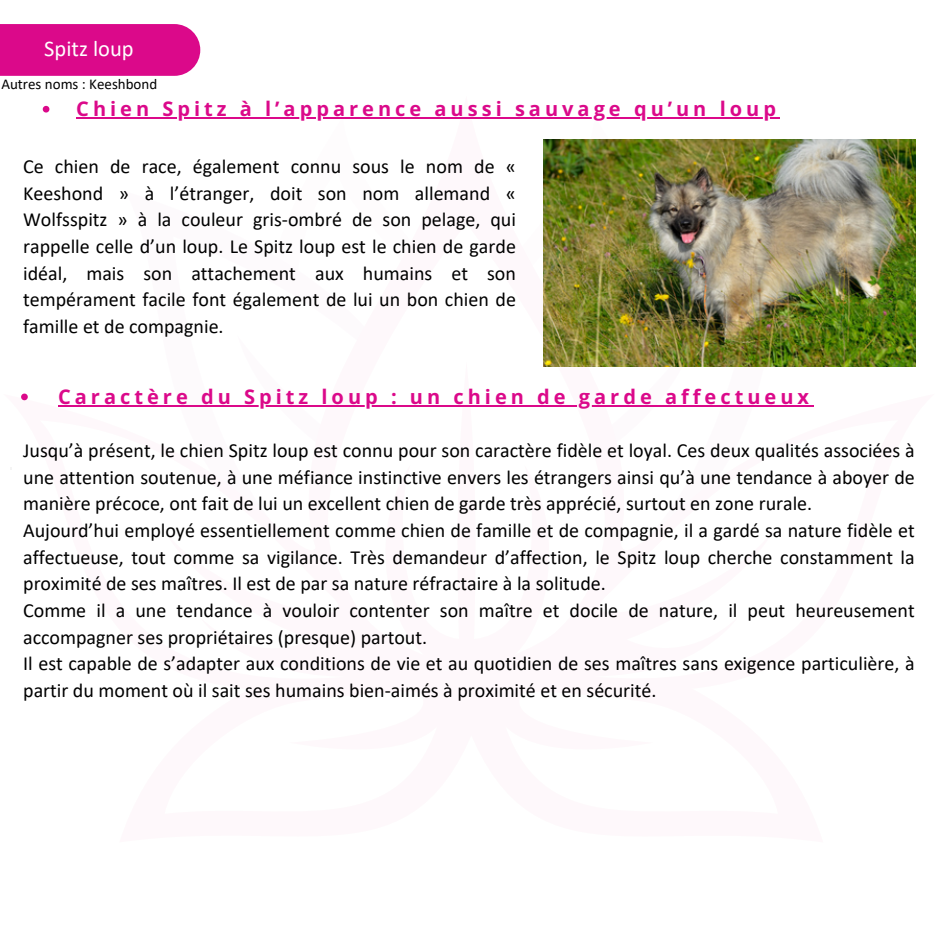
<style>
.page{position:relative;width:938px;height:938px;background:#fff}
.page>*{position:absolute;margin:0;border:0;box-sizing:border-box;transform-origin:0 0}
.t1{font:22.5px "Calibri";color:#fff}
.t2{font:20px/26.8px "Calibri";color:#000;text-align:justify}
.t3{font:700 20px "Open Sans";letter-spacing:.2em;color:#db098a}
.t4{font:15px "Calibri";color:#000}
</style>
<div class="page">
<svg style="left:624px;top:366px;width:71px;height:1px"></svg>
<div style="left:457px;top:361px;width:18px;height:358px;background:#fef8fb;border-radius:50%"></div>
<div style="left:0;top:24px;width:200px;height:52px;background:#db098a"></div>
<svg style="left:43px;top:106px;width:6px;height:6px"></svg>
<hr style="left:76px;top:117px;width:704px;height:2px;background:#db098a">
<svg style="left:21px;top:393px;width:7px;height:7px"></svg>
<hr style="left:58px;top:405px;width:755px;height:2px;background:#db098a">
<img style="left:543px;top:139px;width:372px;height:227px">
<p class="t1" style="left:44px;top:39px;width:91px">Spitz loup</p>
<h2 class="t4" style="left:1px;top:78px;width:157px">Autres noms : Keeshbond</h2>
<h1 class="t3" style="left:76px;top:94px;width:701px">Chien Spitz à l’apparence aussi sauvage qu’un loup</h1>
<p class="t2" style="left:23px;top:155px;width:494px">Ce chien de race, également connu sous le nom de « Keeshond » à l’étranger, doit son nom allemand « Wolfsspitz » à la couleur gris-ombré de son pelage, qui rappelle celle d’un loup. Le Spitz loup est le chien de garde idéal, mais son attachement aux humains et son tempérament facile font également de lui un bon chien de famille et de compagnie.</p>
<p class="t3" style="left:58px;top:382px;width:752px">Caractère du Spitz loup : un chien de garde affectueux</p>
<p class="t2" style="left:23px;top:438px;width:893px;text-align:left">Jusqu’à présent, le chien Spitz loup est connu pour son caractère fidèle et loyal. Ces deux qualités associées à une attention soutenue, à une méfiance instinctive envers les étrangers ainsi qu’à une tendance à aboyer de manière précoce, ont fait de lui un excellent chien de garde très apprécié, surtout en zone rurale.<br>Aujourd’hui employé essentiellement comme chien de famille et de compagnie, il a gardé sa nature fidèle et affectueuse, tout comme sa vigilance. Très demandeur d’affection, le Spitz loup cherche constamment la proximité de ses maîtres. Il est de par sa nature réfractaire à la solitude.<br>Comme il a une tendance à vouloir contenter son maître et docile de nature, il peut heureusement accompagner ses propriétaires (presque) partout.<br>Il est capable de s’adapter aux conditions de vie et au quotidien de ses maîtres sans exigence particulière, à partir du moment où il sait ses humains bien-aimés à proximité et en sécurité.</p>
</div>
